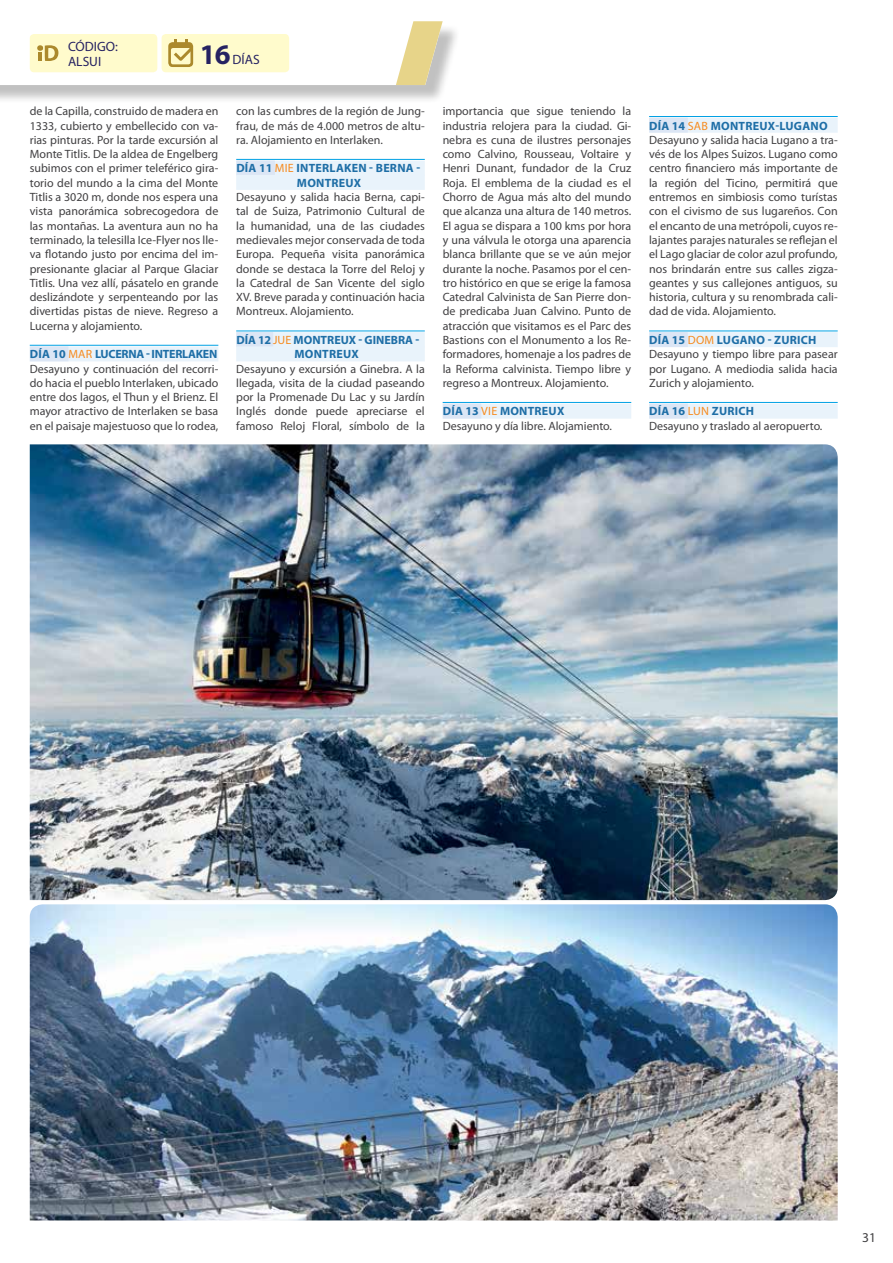
<style>
.page{position:relative;width:893px;height:1263px;background:#fff}
.page>*{position:absolute;margin:0;border:0;box-sizing:border-box;transform-origin:0 0}
.t1{font:13.5px/15px "Myriad Pro";color:#262262}
.t2{font:13.5px "Myriad Pro";color:#414042}
.t3{font:12px/14.2px "Myriad Pro";color:#414042;text-align:justify}
.t4{font:700 12px/14.2px "Myriad Pro";letter-spacing:.01em;color:#1e6ea6;text-align:center}
.t5{font:700 12px "Myriad Pro";letter-spacing:-.02em;color:#1e6ea6}
.s1{font-weight:700;font-size:28.5px}
.s2{font-weight:400;color:#f68b1f}
.s3{font-weight:700;color:#1e6ea6}
.s4{color:#f68b1f}
</style>
<div class="page">
<div style="left:0;top:24px;width:461px;height:80px;background:#000;opacity:.25"></div>
<svg style="left:0;top:21px;width:443px;height:64px"></svg>
<hr style="left:30px;top:345px;width:188px;height:1px;background:#00a1e4">
<div style="left:30px;top:346px;width:188px;height:15px;background:#e9f3fb"></div>
<div style="left:30px;top:346px;width:38px;height:15px;background:#dce6f5"></div>
<hr style="left:236px;top:159px;width:189px;height:1px;background:#00a1e4">
<div style="left:236px;top:161px;width:189px;height:15px;background:#e9f3fb"></div>
<div style="left:236px;top:160px;width:39px;height:15px;background:#dce6f5"></div>
<div style="left:236px;top:175px;width:189px;height:15px;background:#e9f3fb"></div>
<hr style="left:236px;top:331px;width:189px;height:1px;background:#00a1e4">
<div style="left:236px;top:332px;width:189px;height:15px;background:#e9f3fb"></div>
<div style="left:236px;top:332px;width:37px;height:15px;background:#dce6f5"></div>
<div style="left:236px;top:346px;width:189px;height:15px;background:#e9f3fb"></div>
<hr style="left:443px;top:402px;width:188px;height:1px;background:#00a1e4">
<div style="left:443px;top:404px;width:188px;height:15px;background:#e9f3fb"></div>
<div style="left:443px;top:403px;width:38px;height:15px;background:#dce6f5"></div>
<hr style="left:649px;top:116px;width:189px;height:1px;background:#00a1e4">
<div style="left:649px;top:118px;width:189px;height:15px;background:#e9f3fb"></div>
<div style="left:649px;top:118px;width:39px;height:15px;background:#dce6f5"></div>
<hr style="left:649px;top:331px;width:189px;height:1px;background:#00a1e4">
<div style="left:649px;top:332px;width:189px;height:15px;background:#e9f3fb"></div>
<div style="left:649px;top:332px;width:39px;height:15px;background:#dce6f5"></div>
<hr style="left:649px;top:402px;width:189px;height:1px;background:#00a1e4">
<div style="left:649px;top:404px;width:189px;height:15px;background:#e9f3fb"></div>
<div style="left:649px;top:403px;width:39px;height:15px;background:#dce6f5"></div>
<img style="left:30px;top:444px;width:808px;height:456px">
<img style="left:30px;top:904px;width:808px;height:316px">
<p class="t1" style="left:68px;top:38px;width:51px">CÓDIGO:<br>ALSUI</p>
<p class="t1" style="left:200px;top:52px;width:61px"><span class="s1">16</span> DÍAS</p>
<p class="t3" style="left:30px;top:104px;width:190px">de la Capilla, construido de madera en 1333, cubierto y embellecido con va&shy;rias pinturas. Por la tarde excursión al Monte Titlis. De la aldea de Engelberg subimos con el primer teleférico gira&shy;torio del mundo a la cima del Monte Titlis a 3020 m, donde nos espera una vista panorámica sobrecogedora de las montañas. La aventura aun no ha terminado, la telesilla Ice-Flyer nos lle&shy;va flotando justo por encima del im&shy;presionante glaciar al Parque Glaciar Titlis. Una vez allí, pásatelo en grande deslizándote y serpenteando por las divertidas pistas de nieve. Regreso a Lucerna y alojamiento.</p>
<p class="t5" style="left:30px;top:346px;width:133px">DÍA 10 <span class="s2">Ma R</span> LUCERNA - INTERL</p>
<p class="t4" style="left:188px;top:347px;width:16px">AKEN</p>
<p class="t3" style="left:30px;top:361px;width:190px">Desayuno y continuación del recorri&shy;do hacia el pueblo Interlaken, ubicado entre dos lagos, el Thun y el Brienz. El mayor atractivo de Interlaken se basa en el paisaje majestuoso que lo rodea,</p>
<p class="t3" style="left:236px;top:104px;width:190px">con las cumbres de la región de Jung&shy;frau, de más de 4.000 metros de altu&shy;ra. Alojamiento en Interlaken.</p>
<p class="t4" style="left:236px;top:161px;width:72px">DÍA 11 <span class="s2">MIE</span> INTERL</p>
<p class="t4" style="left:336px;top:161px;width:17px">AKEN</p>
<p class="t4" style="left:369px;top:161px;width:52px">- BERNA -</p>
<p class="t4" style="left:297px;top:175px;width:66px">MONTREUX</p>
<p class="t3" style="left:236px;top:190px;width:190px">Desayuno y salida hacia Berna, capi&shy;tal de Suiza, Patrimonio Cultural de la humanidad, una de las ciudades medievales mejor conservada de toda Europa. Pequeña visita panorámica donde se destaca la Torre del Reloj y la Catedral de San Vicente del siglo XV. Breve parada y continuación hacia Montreux. Alojamiento.</p>
<p class="t4" style="left:236px;top:332px;width:184px">DÍA 12 <span class="s2">JUE</span> MONTREUX - GINEBRA -<br>MONTREUX</p>
<p class="t3" style="left:236px;top:361px;width:190px">Desayuno y excursión a Ginebra. A la llegada, visita de la ciudad paseando por la Promenade Du Lac y su Jardín Inglés donde puede apreciarse el famoso Reloj Floral, símbolo de la</p>
<p class="t3" style="left:443px;top:104px;width:190px">importancia que sigue teniendo la industria relojera para la ciudad. Gi&shy;nebra es cuna de ilustres personajes como Calvino, Rousseau, Voltaire y Henri Dunant, fundador de la Cruz Roja. El emblema de la ciudad es el Chorro de Agua más alto del mundo que alcanza una altura de 140 metros.<br>El agua se dispara a 100 kms por hora y una válvula le otorga una aparencia blanca brillante que se ve aún mejor durante la noche. Pasamos por el cen&shy;tro histórico en que se erige la famosa Catedral Calvinista de San Pierre don&shy;de predicaba Juan Calvino. Punto de atracción que visitamos es el Parc des Bastions con el Monumento a los Re&shy;formadores, homenaje a los padres de la Reforma calvinista. Tiempo libre y regreso a Montreux. Alojamiento.</p>
<p class="t3" style="left:443px;top:404px;width:171px"><span class="s3">DÍA 13</span> <span class="s4">VIE</span> <span class="s3">MONTREUX<br></span>Desayuno y día libre. Alojamiento.</p>
<p class="t4" style="left:649px;top:118px;width:90px">DÍA 14 <span class="s2">SAB</span> MONTREUX</p>
<p class="t4" style="left:775px;top:118px;width:53px">-LUGANO</p>
<p class="t3" style="left:649px;top:133px;width:190px">Desayuno y salida hacia Lugano a tra&shy;vés de los Alpes Suizos. Lugano como centro financiero más importante de la región del Ticino, permitirá que entremos en simbiosis como turístas con el civismo de sus lugareños. Con el encanto de una metrópoli, cuyos re&shy;lajantes parajes naturales se reflejan el el Lago glaciar de color azul profundo, nos brindarán entre sus calles zigza&shy;geantes y sus callejones antiguos, su historia, cultura y su renombrada cali&shy;dad de vida. Alojamiento.</p>
<p class="t3" style="left:649px;top:333px;width:190px;text-align:left"><span class="s3">DÍA 15</span> <span class="s4">doM</span> <span class="s3">LUGANO - ZURICH<br></span>Desayuno y tiempo libre para pasear por Lugano. A mediodia salida hacia<br>Zurich y alojamiento.</p>
<p class="t3" style="left:649px;top:404px;width:175px"><span class="s3">DÍA 16</span> <span class="s4">LUN</span> <span class="s3">ZURICH<br></span>Desayuno y traslado al aeropuerto.</p>
<p class="t2" style="left:862px;top:1229px;width:15px">31</p>
</div>
